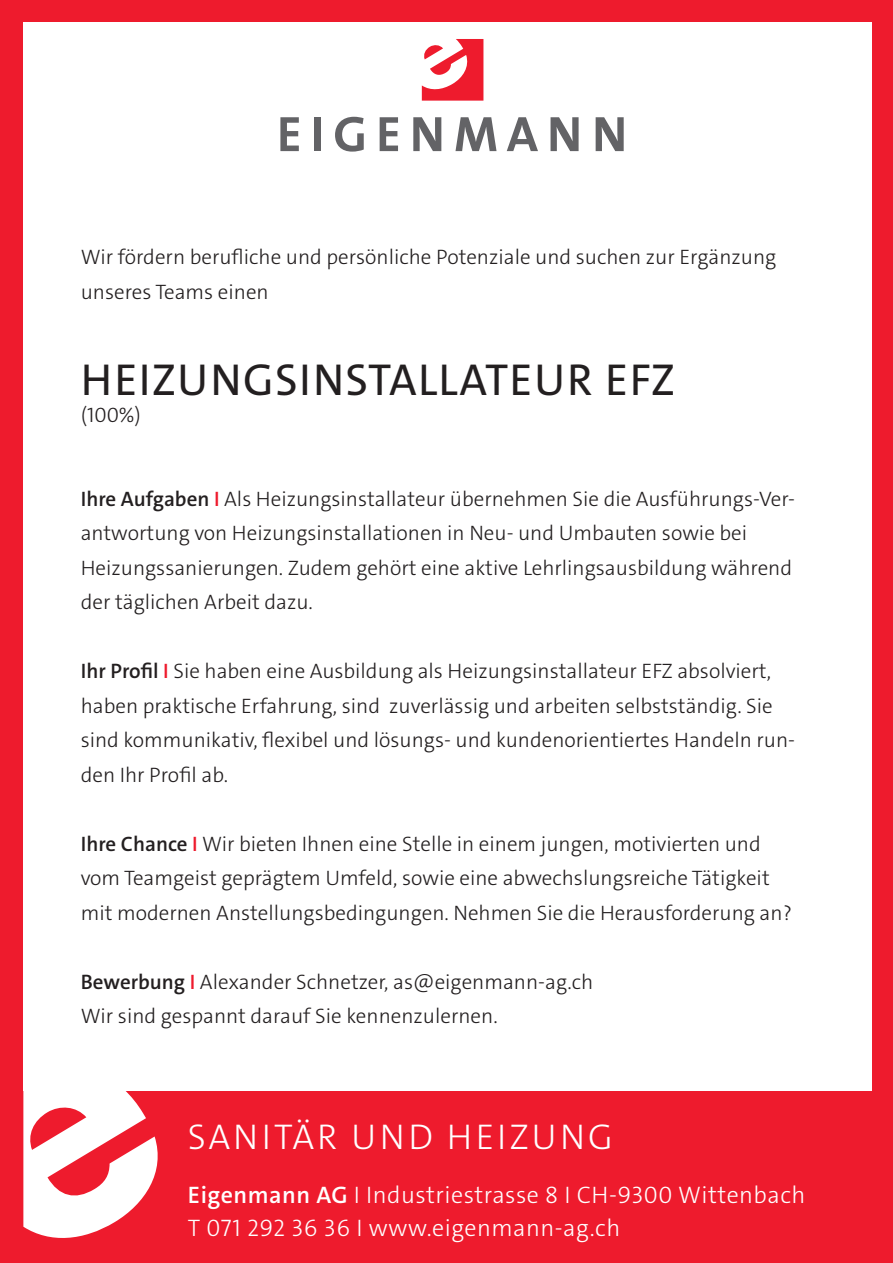
<style>
.page{position:relative;width:893px;height:1263px;background:#ee1b2d}
.page>*{position:absolute;margin:0;border:0;box-sizing:border-box;transform-origin:0 0}
.t1{font:45px "The Sans C4 s";letter-spacing:.03em;color:#231f20}
.t2{font:300 36px "The Sans C4 s";letter-spacing:.08em;color:#fff}
.t3{font:300 24px/33px "The Sans C4 s";letter-spacing:.02em;color:#fff}
.t4{font:300 21px/34.5px "The Sans C4 s";color:#231f20}
.s1{font-weight:600}
.s2{font-weight:600;color:#ee1b2d}
</style>
<div class="page">
<div style="left:23px;top:22px;width:849px;height:1069px;background:#fff"></div>
<svg style="left:23px;top:1091px;width:135px;height:147px"></svg>
<svg style="left:280px;top:117px;width:19px;height:34px"></svg>
<div style="left:314px;top:117px;width:7px;height:34px;background:#636366"></div>
<svg style="left:335px;top:117px;width:29px;height:35px"></svg>
<svg style="left:380px;top:117px;width:18px;height:34px"></svg>
<svg style="left:413px;top:117px;width:28px;height:34px"></svg>
<svg style="left:455px;top:117px;width:41px;height:34px"></svg>
<svg style="left:507px;top:117px;width:31px;height:34px"></svg>
<svg style="left:551px;top:117px;width:28px;height:34px"></svg>
<svg style="left:596px;top:117px;width:28px;height:34px"></svg>
<svg style="left:422px;top:39px;width:61px;height:62px"></svg>
<p class="t4" style="left:81px;top:240px;width:697px">Wir fördern berufliche und persönliche Potenziale und suchen zur Ergänzung unseres Teams einen</p>
<h1 class="t1" style="left:81px;top:351px;width:596px">HEIZUNGSINSTALLATEUR EFZ</h1>
<p class="t4" style="left:81px;top:397px;width:62px">(100%)</p>
<p class="t4" style="left:81px;top:481px;width:716px"><span class="s1">Ihre Aufgaben</span> <span class="s2">I</span> Als Heizungsinstallateur übernehmen Sie die Ausführungs-Ver&shy;antwortung von Heizungsinstallationen in Neu- und Umbauten sowie bei Heizungssanierungen. Zudem gehört eine aktive Lehrlingsausbildung während der täglichen Arbeit dazu.</p>
<p class="t4" style="left:81px;top:654px;width:716px"><span class="s1">Ihr Profil</span> <span class="s2">I</span> Sie haben eine Ausbildung als Heizungsinstallateur EFZ absolviert, haben praktische Erfahrung, sind zuverlässig und arbeiten selbstständig. Sie sind kommunikativ, flexibel und lösungs- und kundenorientiertes Handeln run&shy;den Ihr Profil ab.</p>
<p class="t4" style="left:81px;top:826px;width:713px"><span class="s1">Ihre Chance</span> <span class="s2">I</span> Wir bieten Ihnen eine Stelle in einem jungen, motivierten und vom Teamgeist geprägtem Umfeld, sowie eine abwechslungsreiche Tätigkeit mit modernen Anstellungsbedingungen. Nehmen Sie die Herausforderung an?</p>
<p class="t4" style="left:81px;top:964px;width:514px"><span class="s1">Bewerbung</span> <span class="s2">I</span> Alexander Schnetzer, as@eigenmann-ag.ch<br>Wir sind gespannt darauf Sie kennenzulernen.</p>
<h2 class="t2" style="left:188px;top:1113px;width:426px">SANITÄR UND HEIZUNG</h2>
<p class="t3" style="left:188px;top:1178px;width:619px"><span class="s1">Eigenmann AG</span> I Industriestrasse 8 I CH-9300 Wittenbach<br>T 071 292 36 36 I www.eigenmann-ag.ch</p>
</div>
